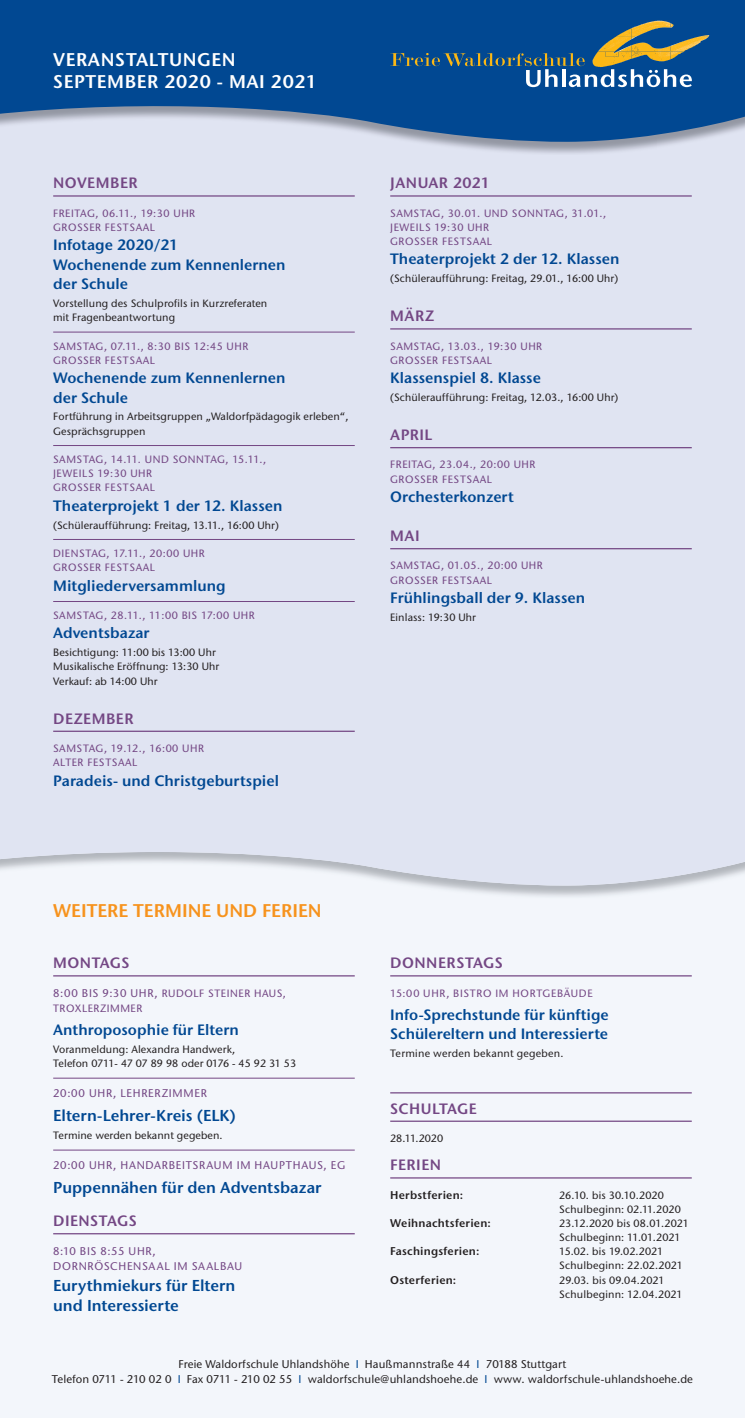
<style>
.page{position:relative;width:745px;height:1418px;background:#fff}
.page>*{position:absolute;margin:0;border:0;box-sizing:border-box;transform-origin:0 0}
.t1{font:600 18.38px/22.5px "Stone Sans ITC Std";letter-spacing:.03em;color:#fff}
.t2{font:600 18.38px "Stone Sans ITC Pro";color:#f7931d}
.t3{font:600 15.75px/20.5px "Stone Sans ITC Std";letter-spacing:-.005em;color:#014892}
.t4{font:600 15px/19.5px "Stone Sans ITC Std";color:#014892}
.t5{font:600 15px "Stone Sans ITC Std";letter-spacing:.03em;color:#744784}
.t6{font:500 11.25px/14.1px "Stone Sans ITC Std";letter-spacing:.01em;color:#231f20;text-align:center}
.t7{font:600 11.25px "Stone Sans ITC Std";letter-spacing:.02em;color:#231f20}
.t8{font:500 11.12px/14.9px "Stone Sans ITC Std";letter-spacing:.065em;color:#744784}
.t9{font:500 10.62px/14.1px "Stone Sans ITC Std";letter-spacing:.01em;color:#231f20}
.t10{font:500 10.62px/14.1px "Stone Sans ITC Std";letter-spacing:.05em;color:#744784}
.s1{font-size:11.12px}
.s2{color:#014892}
</style>
<div class="page">
<div style="left:0;top:689px;width:744px;height:728px;background:#f3f6fb"></div>
<div style="left:0;top:155px;width:744px;height:730px;background:#e0e4f2"></div>
<svg style="left:0;top:0;width:744px;height:142px;background:#215d9d"></svg>
<hr style="left:53px;top:195px;width:301px;height:2px;background:#744784">
<hr style="left:53px;top:332px;width:301px;height:1px;background:#744784">
<hr style="left:53px;top:445px;width:301px;height:1px;background:#744784">
<hr style="left:53px;top:539px;width:301px;height:1px;background:#744784">
<hr style="left:53px;top:601px;width:301px;height:1px;background:#744784">
<hr style="left:53px;top:730px;width:301px;height:2px;background:#744784">
<hr style="left:390px;top:195px;width:301px;height:2px;background:#744784">
<hr style="left:390px;top:328px;width:301px;height:1px;background:#744784">
<hr style="left:390px;top:447px;width:301px;height:1px;background:#744784">
<hr style="left:390px;top:548px;width:301px;height:1px;background:#744784">
<hr style="left:53px;top:975px;width:301px;height:1px;background:#744784">
<hr style="left:53px;top:1077px;width:301px;height:1px;background:#744784">
<hr style="left:53px;top:1149px;width:301px;height:1px;background:#744784">
<hr style="left:53px;top:1233px;width:301px;height:1px;background:#744784">
<hr style="left:390px;top:975px;width:301px;height:1px;background:#744784">
<hr style="left:390px;top:1092px;width:301px;height:1px;background:#744784">
<hr style="left:390px;top:1120px;width:301px;height:1px;background:#744784">
<hr style="left:390px;top:1177px;width:301px;height:1px;background:#744784">
<svg style="left:390px;top:46px;width:301px;height:41px;background:#296094"></svg>
<img style="left:592px;top:52px;width:35px;height:15px">
<img style="left:616px;top:28px;width:15px;height:8px">
<img style="left:631px;top:23px;width:52px;height:36px">
<img style="left:670px;top:36px;width:35px;height:16px">
<img style="left:597px;top:36px;width:33px;height:16px">
<img style="left:631px;top:21px;width:27px;height:15px">
<img style="left:639px;top:25px;width:34px;height:10px">
<h1 class="t1" style="left:53px;top:48px;width:265px">VERANSTALTUNGEN<br>SEPTEMBER 2020 - MAI 2021</h1>
<h3 class="t5" style="left:53px;top:174px;width:86px">NOVEMBER</h3>
<p class="t10" style="left:53px;top:206px;width:143px">FREITAG, 06.11., 19:30 UHR<br>GROSSER FESTSAAL</p>
<h3 class="t4" style="left:53px;top:235px;width:234px">Infotage 2020/21<br>Wochenende zum Kennenlernen der Schule</h3>
<p class="t9" style="left:53px;top:296px;width:215px">Vorstellung des Schulprofils in Kurzreferaten mit Fragenbeantwortung</p>
<p class="t10" style="left:53px;top:339px;width:196px">SAMSTAG, 07.11., 8:30 BIS 12:45 UHR<br>GROSSER FESTSAAL</p>
<h3 class="t4" style="left:53px;top:368px;width:234px">Wochenende zum Kennenlernen der Schule</h3>
<p class="t9" style="left:53px;top:409px;width:296px">Fortführung in Arbeitsgruppen „Waldorfpädagogik erleben“,<br>Gesprächsgruppen</p>
<p class="t10" style="left:53px;top:452px;width:214px">SAMSTAG, 14.11. UND SONNTAG, 15.11.,<br>JEWEILS 19:30 UHR<br>GROSSER FESTSAAL</p>
<h3 class="t4" style="left:53px;top:495px;width:231px">Theaterprojekt 1 der 12. Klassen</h3>
<p class="t9" style="left:53px;top:517px;width:227px">(Schüleraufführung: Freitag, 13.11., 16:00 Uhr)</p>
<p class="t10" style="left:53px;top:546px;width:153px">DIENSTAG, 17.11., 20:00 UHR<br>GROSSER FESTSAAL</p>
<h3 class="t4" style="left:53px;top:575px;width:174px">Mitgliederversammlung</h3>
<p class="t10" style="left:53px;top:608px;width:203px">SAMSTAG, 28.11., 11:00 BIS 17:00 UHR</p>
<h3 class="t4" style="left:53px;top:623px;width:98px">Adventsbazar</h3>
<p class="t9" style="left:53px;top:645px;width:167px">Besichtigung: 11:00 bis 13:00 Uhr<br>Musikalische Eröffnung: 13:30 Uhr<br>Verkauf: ab 14:00 Uhr</p>
<h3 class="t5" style="left:53px;top:709px;width:82px">DEZEMBER</h3>
<p class="t10" style="left:53px;top:741px;width:152px">SAMSTAG, 19.12., 16:00 UHR<br>ALTER FESTSAAL</p>
<h3 class="t4" style="left:53px;top:770px;width:227px">Paradeis- und Christgeburtspiel</h3>
<h3 class="t5" style="left:390px;top:174px;width:101px">JANUAR 2021</h3>
<p class="t10" style="left:390px;top:206px;width:217px">SAMSTAG, 30.01. UND SONNTAG, 31.01.,<br>JEWEILS 19:30 UHR<br>GROSSER FESTSAAL</p>
<h3 class="t4" style="left:390px;top:249px;width:231px">Theaterprojekt 2 der 12. Klassen</h3>
<p class="t9" style="left:390px;top:271px;width:229px">(Schüleraufführung: Freitag, 29.01., 16:00 Uhr)</p>
<h3 class="t5" style="left:390px;top:306px;width:45px">MÄRZ</h3>
<p class="t10" style="left:390px;top:339px;width:153px">SAMSTAG, 13.03., 19:30 UHR<br>GROSSER FESTSAAL</p>
<h3 class="t4" style="left:390px;top:368px;width:152px">Klassenspiel 8. Klasse</h3>
<p class="t9" style="left:390px;top:390px;width:229px">(Schüleraufführung: Freitag, 12.03., 16:00 Uhr)</p>
<h3 class="t5" style="left:390px;top:425px;width:44px">APRIL</h3>
<p class="t10" style="left:390px;top:457px;width:146px">FREITAG, 23.04., 20:00 UHR<br>GROSSER FESTSAAL</p>
<h3 class="t4" style="left:390px;top:487px;width:125px">Orchesterkonzert</h3>
<h3 class="t5" style="left:390px;top:526px;width:31px">MAI</h3>
<p class="t10" style="left:390px;top:558px;width:154px">SAMSTAG, 01.05., 20:00 UHR<br>GROSSER FESTSAAL</p>
<h3 class="t4" style="left:390px;top:588px;width:196px">Frühlingsball der 9. Klassen</h3>
<p class="t9" style="left:390px;top:610px;width:87px">Einlass: 19:30 Uhr</p>
<h1 class="t2" style="left:53px;top:899px;width:270px">WEITERE TERMINE UND FERIEN</h1>
<h3 class="t5" style="left:53px;top:953px;width:78px">MONTAGS</h3>
<p class="t10" style="left:53px;top:986px;width:234px;line-height:14.9px"><span class="s1">8:00 BIS 9:30 UHR,</span> RUDOLF STEINER HAUS,<br>TROXLERZIMMER</p>
<h3 class="t4" style="left:53px;top:1020px;width:187px">Anthroposophie für Eltern</h3>
<p class="t9" style="left:53px;top:1042px;width:244px">Voranmeldung: Alexandra Handwerk,<br>Telefon 0711- 47 07 89 98 oder 0176 - 45 92 31 53</p>
<p class="t8" style="left:53px;top:1085px;width:155px">20:00 UHR, LEHRERZIMMER</p>
<h2 class="t3" style="left:53px;top:1105px;width:184px">Eltern-Lehrer-Kreis (ELK)</h2>
<p class="t9" style="left:53px;top:1128px;width:171px">Termine werden bekannt gegeben.</p>
<p class="t8" style="left:53px;top:1157px;width:293px">20:00 UHR, HANDARBEITSRAUM IM HAUPTHAUS, EG</p>
<h2 class="t3" style="left:53px;top:1177px;width:270px">Puppennähen für den Adventsbazar</h2>
<h3 class="t5" style="left:53px;top:1211px;width:85px">DIENSTAGS</h3>
<p class="t8" style="left:53px;top:1243px;width:190px">8:10 BIS 8:55 UHR,<br>DORNRÖSCHENSAAL IM SAALBAU</p>
<h2 class="t3" style="left:53px;top:1274px;width:184px">Eurythmiekurs für Eltern und Interessierte</h2>
<h3 class="t5" style="left:390px;top:953px;width:114px">DONNERSTAGS</h3>
<p class="t10" style="left:390px;top:985px;width:204px">15:00 UHR, BISTRO IM HORTGEBÄUDE</p>
<h3 class="t4" style="left:390px;top:1004px;width:220px">Info-Sprechstunde für künftige<br>Schülereltern und Interessierte</h3>
<p class="t9" style="left:390px;top:1045px;width:175px">Termine werden bekannt gegeben.</p>
<h3 class="t5" style="left:390px;top:1098px;width:88px">SCHULTAGE</h3>
<p class="t9" style="left:390px;top:1130px;width:54px">28.11.2020</p>
<h3 class="t5" style="left:390px;top:1155px;width:52px">FERIEN</h3>
<p class="t7" style="left:390px;top:1187px;width:74px">Herbstferien:</p>
<p class="t9" style="left:559px;top:1187px;width:123px">26.10. bis 30.10.2020<br>Schulbeginn: 02.11.2020</p>
<p class="t7" style="left:390px;top:1215px;width:102px">Weihnachtsferien:</p>
<p class="t9" style="left:559px;top:1216px;width:131px">23.12.2020 bis 08.01.2021<br>Schulbeginn: 11.01.2021</p>
<p class="t7" style="left:390px;top:1244px;width:91px">Faschingsferien:</p>
<p class="t9" style="left:559px;top:1244px;width:125px">15.02. bis 19.02.2021<br>Schulbeginn: 22.02.2021</p>
<p class="t7" style="left:390px;top:1272px;width:68px">Osterferien:</p>
<p class="t9" style="left:559px;top:1272px;width:125px">29.03. bis 09.04.2021<br>Schulbeginn: 12.04.2021</p>
<p class="t6" style="left:52px;top:1357px;width:642px">Freie Waldorfschule Uhlandshöhe <span class="s2">I</span> Haußmannstraße 44 <span class="s2">I</span> 70188 Stuttgart<br>Telefon 0711 - 210 02 0 <span class="s2">I</span> Fax 0711 - 210 02 55 <span class="s2">I</span> waldorfschule@uhlandshoehe.de <span class="s2">I</span> www. waldorfschule-uhlandshoehe.de</p>
</div>
